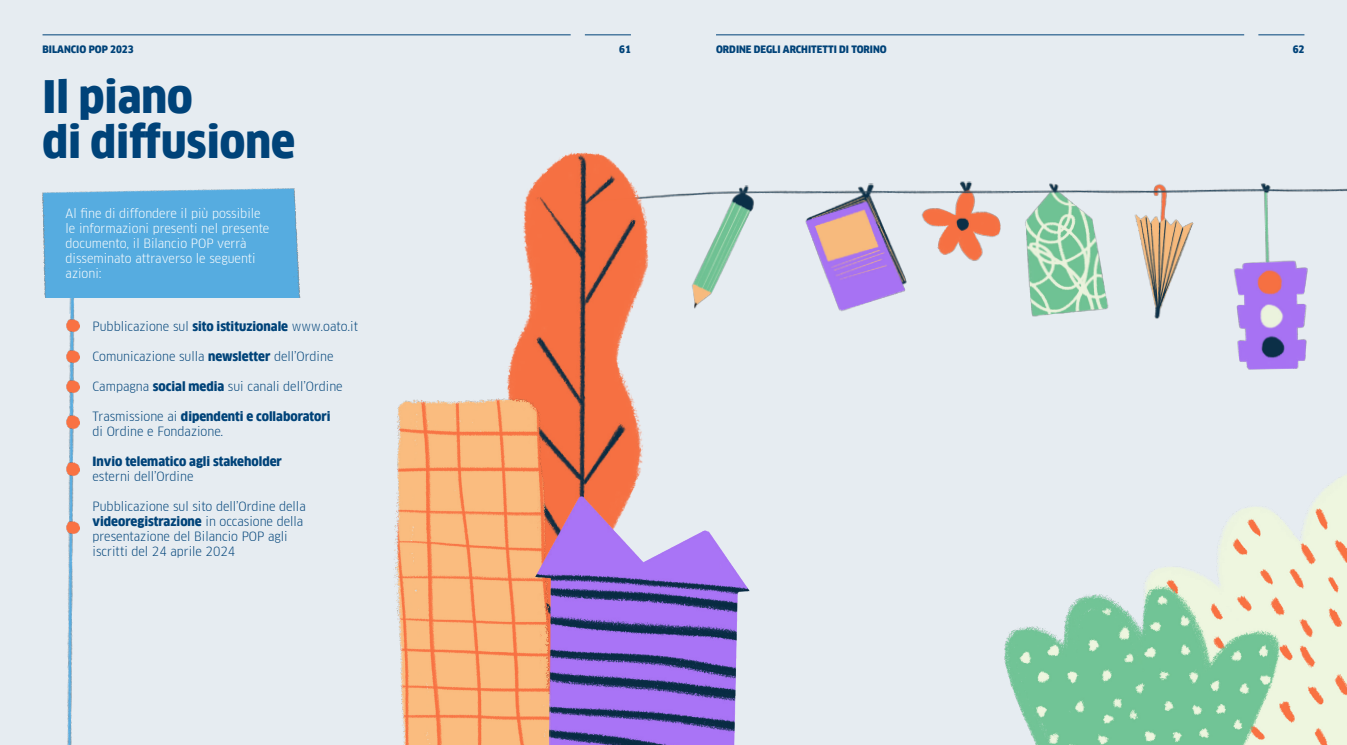
<style>
.page{position:relative;width:1347px;height:745px;background:#fff}
.page>*{position:absolute;margin:0;border:0;box-sizing:border-box;transform-origin:0 0}
.t1{font:900 43.75px/45px "Clan Offc Narr";color:#004379}
.t2{font:12.5px/15px "Clan Offc Narr";color:#004379}
.t3{font:12.5px/15px "Clan Offc Narr";color:#fff}
.t4{font:900 12.5px "Clan Offc Narr";color:#004379}
.t5{font:900 10px "Clan Offc Narr";color:#004379}
.s1{font-weight:900}
</style>
<div class="page">
<div style="left:0;top:0;width:1346px;height:744px;background:#e6ecf1"></div>
<hr style="left:43px;top:35px;width:527px;height:1px;background:#004379">
<hr style="left:585px;top:35px;width:46px;height:1px;background:#004379">
<img style="left:62px;top:297px;width:21px;height:447px">
<div style="left:43px;top:188px;width:257px;height:109px;background:#56ace0"></div>
<img style="left:66px;top:319px;width:14px;height:12px">
<img style="left:66px;top:350px;width:14px;height:12px">
<img style="left:66px;top:380px;width:14px;height:12px">
<img style="left:66px;top:415px;width:14px;height:13px">
<img style="left:66px;top:462px;width:14px;height:13px">
<img style="left:66px;top:521px;width:14px;height:12px">
<img style="left:666px;top:181px;width:680px;height:189px">
<img style="left:1004px;top:475px;width:342px;height:269px">
<img style="left:507px;top:152px;width:159px;height:344px">
<img style="left:393px;top:398px;width:173px;height:346px">
<img style="left:535px;top:496px;width:214px;height:248px">
<p class="t5" style="left:43px;top:44px;width:93px">BILANCIO POP 2023</p>
<p class="t5" style="left:619px;top:44px;width:13px">61</p>
<p class="t5" style="left:716px;top:44px;width:172px">ORDINE DEGLI ARCHITETTI DI TORINO</p>
<p class="t5" style="left:1292px;top:44px;width:13px">62</p>
<h1 class="t1" style="left:43px;top:75px;width:254px">Il piano<br>di diffusione</h1>
<p class="t3" style="left:66px;top:206px;width:205px">Al fine di diffondere il più possibile le informazioni presenti nel presente documento, il Bilancio POP verrà disseminato attraverso le seguenti azioni:</p>
<p class="t2" style="left:93px;top:319px;width:267px">Pubblicazione sul <span class="s1">sito istituzionale</span> www.oato.it</p>
<p class="t2" style="left:93px;top:349px;width:242px">Comunicazione sulla <span class="s1">newsletter</span> dell’Ordine</p>
<p class="t2" style="left:93px;top:379px;width:252px">Campagna <span class="s1">social media</span> sui canali dell’Ordine</p>
<p class="t2" style="left:93px;top:409px;width:240px">Trasmissione ai <span class="s1">dipendenti e collaboratori </span>di Ordine e Fondazione.</p>
<p class="t4" style="left:93px;top:454px;width:191px">Invio telematico agli stakeholder</p>
<p class="t2" style="left:93px;top:469px;width:102px">esterni dell’Ordine</p>
<p class="t2" style="left:93px;top:499px;width:215px">Pubblicazione sul sito dell’Ordine della <span class="s1">videoregistrazione</span> in occasione della presentazione del Bilancio POP agli iscritti del 24 aprile 2024</p>
</div>
